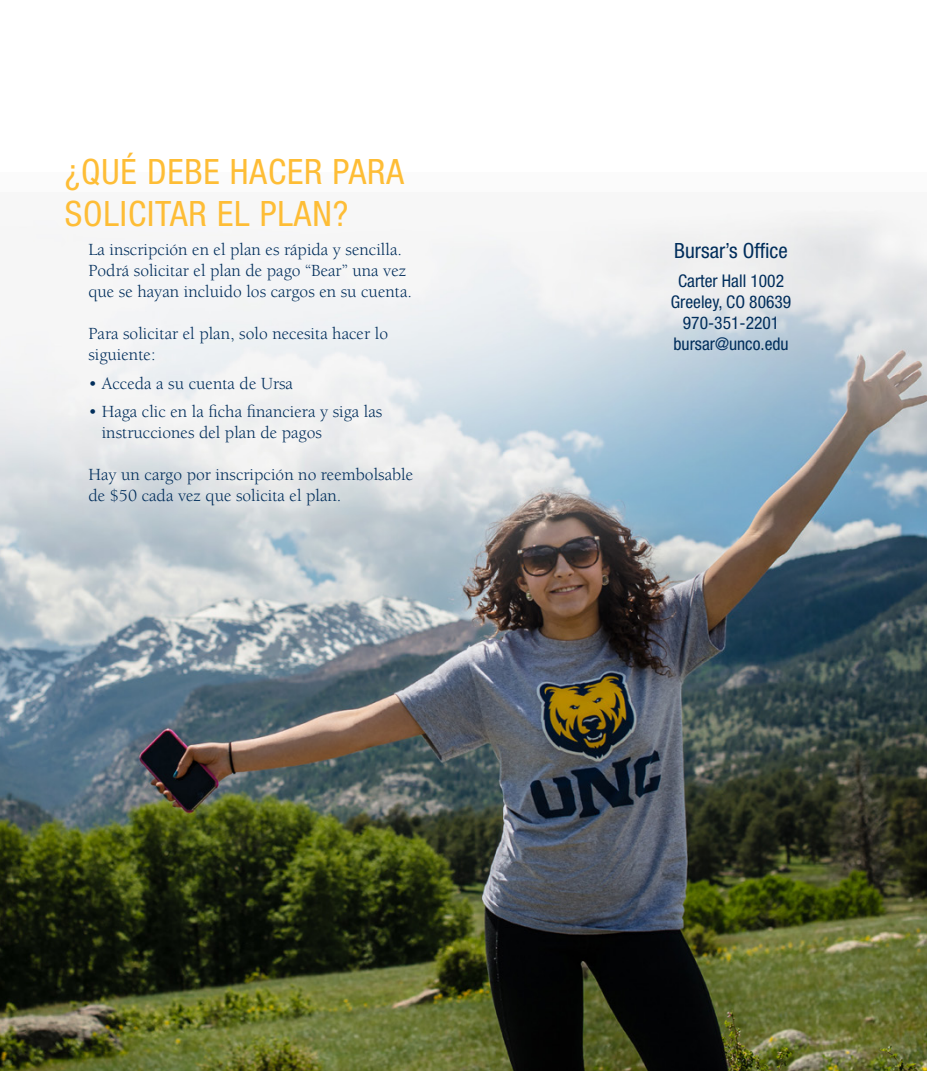
<style>
.page{position:relative;width:927px;height:1071px;background:#fff}
.page>*{position:absolute;margin:0;border:0;box-sizing:border-box;transform-origin:0 0}
.t1{font:condensed 35px/42px "Helvetica Neue LT Std";letter-spacing:.025em;color:#febd36}
.t2{font:condensed 21px "Helvetica Neue LT Std";color:#002d5b}
.t3{font:17.5px/21px "Berkeley";color:#002d5b}
.t4{font:condensed 17.5px/21px "Helvetica Neue LT Std";color:#002d5b;text-align:center}
</style>
<div class="page">
<img style="left:0;top:210px;width:926px;height:861px">
<h1 class="t1" style="left:65px;top:151px;width:340px">¿QUÉ DEBE HACER PARA<br>SOLICITAR EL PLAN?</h1>
<p class="t3" style="left:88px;top:239px;width:325px">La inscripción en el plan es rápida y sencilla.<br>Podrá solicitar el plan de pago “Bear” una vez que se hayan incluido los cargos en su cuenta.</p>
<p class="t3" style="left:88px;top:324px;width:301px">Para solicitar el plan, solo necesita hacer lo siguiente:</p>
<p class="t3" style="left:88px;top:374px;width:206px">• Acceda a su cuenta de Ursa</p>
<p class="t3" style="left:102px;top:401px;width:282px;text-indent:-13px">• Haga clic en la ficha financiera y siga las instrucciones del plan de pagos</p>
<p class="t3" style="left:88px;top:464px;width:326px">Hay un cargo por inscripción no reembolsable de $50 cada vez que solicita el plan.</p>
<p class="t2" style="left:674px;top:238px;width:115px">Bursar’s Office</p>
<p class="t4" style="left:670px;top:270px;width:122px">Carter Hall 1002<br>Greeley, CO 80639<br>970-351-2201 bursar@unco.edu</p>
</div>
